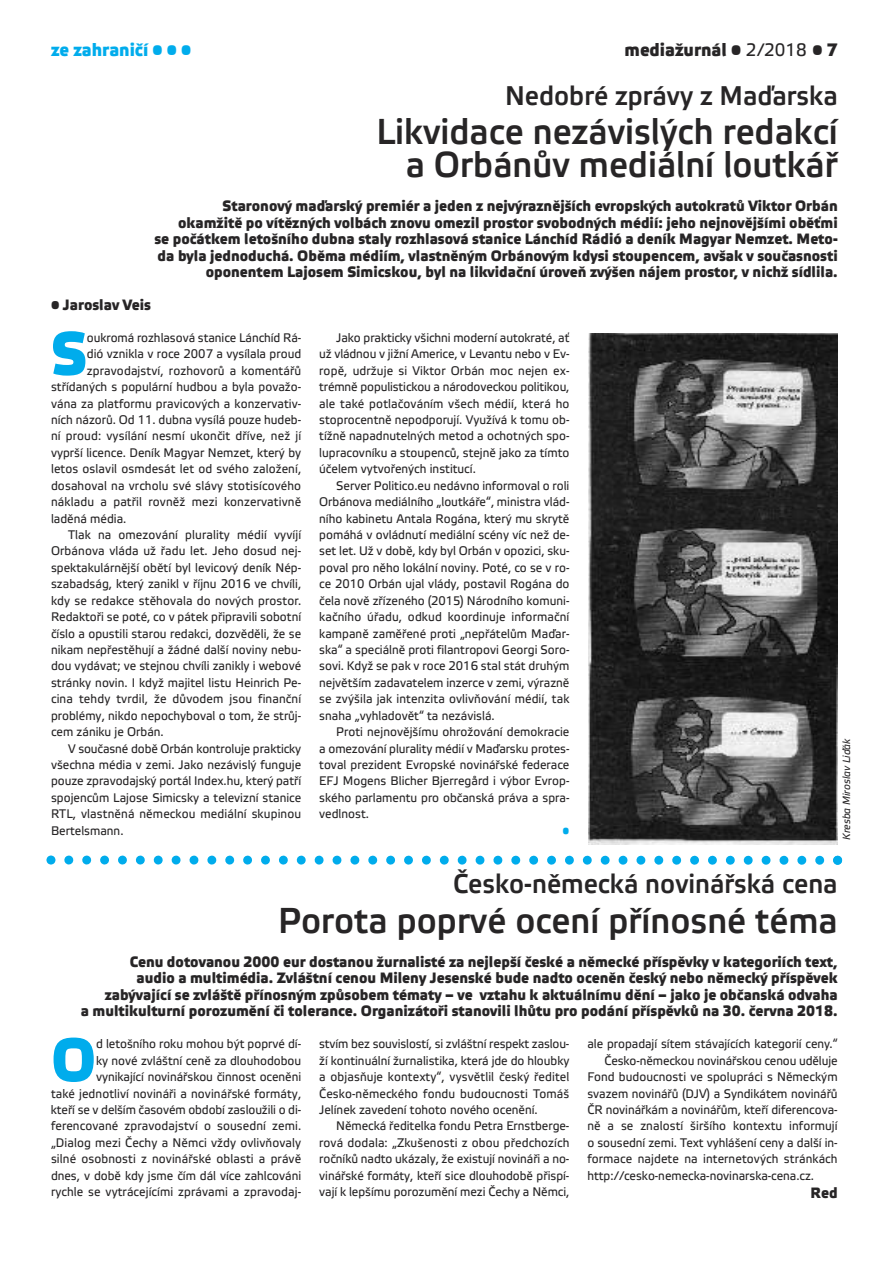
<style>
.page{position:relative;width:893px;height:1263px;background:#fff}
.page>*{position:absolute;margin:0;border:0;box-sizing:border-box;transform-origin:0 0}
.t1{font:500 61.05px "Etelka";color:#00acec;scale:.95 1}
.t2{font:500 36px/32.8px "Etelka";color:#272526;text-align:right;scale:.95 1}
.t3{font:500 27px "Etelka";color:#272526;scale:.95 1}
.t4{font:500 18px "Etelka";color:#272526;scale:.95 1}
.t5{font:500 18px "Etelka";color:#00acec;scale:.95 1}
.t6{font:500 15px/16.4px "Etelka";color:#272526;text-align:right;scale:.95 1}
.t7{font:12.45px/16.4px "Etelka Text";color:#272526;text-align:justify;scale:.95 1}
.t8{font:12.45px "Etelka Text";color:#00acec;scale:.95 1}
.t9{font:italic 10.5px "Etelka Text";color:#272526;scale:.95 1}
.s1{font-family:"Etelka Text";font-weight:400}
</style>
<div class="page">
<img style="left:588px;top:333px;width:250px;height:511px">
<svg style="left:46px;top:855px;width:796px;height:10px"></svg>
<h3 class="t5" style="left:51px;top:43px;width:149px">ze zahraničí • • •</h3>
<h3 class="t4" style="left:625px;top:43px;width:226px">mediažurnál • <span class="s1">2/2018</span> • 7</h3>
<h3 class="t3" style="left:505px;top:86px;width:352px">Nedobré zprávy z Maďarska</h3>
<h2 class="t2" style="left:376px;top:119px;width:487px">Likvidace nezávislých redakcí a Orbánův mediální loutkář</h2>
<p class="t6" style="left:154px;top:199px;width:721px">Staronový maďarský premiér a jeden z nejvýraznějších evropských autokratů Viktor Orbán<br>okamžitě po vítězných volbách znovu omezil prostor svobodných médií: jeho nejnovějšími oběťmi<br>se počátkem letošního dubna staly rozhlasová stanice Lánchíd Rádió a deník Magyar Nemzet. Meto&shy;da byla jednoduchá. Oběma médiím, vlastněným Orbánovým kdysi stoupencem, avšak v současnosti oponentem Lajosem Simicskou, byl na likvidační úroveň zvýšen nájem prostor, v nichž sídlila.</p>
<p class="t6" style="left:51px;top:298px;width:107px">• Jaroslav Veis</p>
<h1 class="t1" style="left:51px;top:332px;width:39px">S</h1>
<p class="t7" style="left:87px;top:331px;width:227px">oukromá rozhlasová stanice Lánchíd Rá-</p>
<p class="t7" style="left:87px;top:347px;width:227px">dió vznikla v roce 2007 a vysílala proud</p>
<p class="t7" style="left:87px;top:363px;width:227px">zpravodajství, rozhovorů a komentářů</p>
<p class="t7" style="left:51px;top:380px;width:265px">střídaných s populární hudbou a byla považo-</p>
<p class="t7" style="left:51px;top:396px;width:265px">vána za platformu pravicových a konzervativ-</p>
<p class="t7" style="left:51px;top:413px;width:265px">ních názorů. Od 11. dubna vysílá pouze hudeb-</p>
<p class="t7" style="left:51px;top:429px;width:265px">ní proud: vysílání nesmí ukončit dříve, než jí</p>
<p class="t7" style="left:51px;top:446px;width:265px">vyprší licence. Deník Magyar Nemzet, který by</p>
<p class="t7" style="left:51px;top:462px;width:265px">letos oslavil osmdesát let od svého založení,</p>
<p class="t7" style="left:51px;top:478px;width:265px">dosahoval na vrcholu své slávy stotisícového</p>
<p class="t7" style="left:51px;top:495px;width:265px">nákladu a patřil rovněž mezi konzervativně</p>
<p class="t7" style="left:51px;top:511px;width:81px">laděná média.</p>
<p class="t7" style="left:68px;top:528px;width:247px">Tlak na omezování plurality médií vyvíjí</p>
<p class="t7" style="left:51px;top:544px;width:265px">Orbánova vláda už řadu let. Jeho dosud nej-</p>
<p class="t7" style="left:51px;top:561px;width:265px">spektakulárnější obětí byl levicový deník Nép-</p>
<p class="t7" style="left:51px;top:577px;width:265px">szabadság, který zanikl v říjnu 2016 ve chvíli,</p>
<p class="t7" style="left:51px;top:593px;width:265px">kdy se redakce stěhovala do nových prostor.</p>
<p class="t7" style="left:51px;top:610px;width:265px">Redaktoři se poté, co v pátek připravili sobotní</p>
<p class="t7" style="left:51px;top:626px;width:265px">číslo a opustili starou redakci, dozvěděli, že se</p>
<p class="t7" style="left:51px;top:643px;width:265px">nikam nepřestěhují a žádné další noviny nebu-</p>
<p class="t7" style="left:51px;top:659px;width:265px">dou vydávat; ve stejnou chvíli zanikly i webové</p>
<p class="t7" style="left:51px;top:675px;width:265px">stránky novin. I když majitel listu Heinrich Pe-</p>
<p class="t7" style="left:51px;top:692px;width:265px">cina tehdy tvrdil, že důvodem jsou finanční</p>
<p class="t7" style="left:51px;top:708px;width:265px">problémy, nikdo nepochyboval o tom, že strůj-</p>
<p class="t7" style="left:51px;top:725px;width:120px">cem zániku je Orbán.</p>
<p class="t7" style="left:68px;top:741px;width:247px">V současné době Orbán kontroluje prakticky</p>
<p class="t7" style="left:51px;top:758px;width:265px">všechna média v zemi. Jako nezávislý funguje</p>
<p class="t7" style="left:51px;top:774px;width:265px">pouze zpravodajský portál Index.hu, který patří</p>
<p class="t7" style="left:51px;top:790px;width:265px">spojencům Lajose Simicsky a televizní stanice</p>
<p class="t7" style="left:51px;top:807px;width:265px">RTL, vlastněná německou mediální skupinou</p>
<p class="t7" style="left:51px;top:823px;width:78px">Bertelsmann.</p>
<p class="t7" style="left:319px;top:331px;width:265px;text-indent:17px">Jako prakticky všichni moderní autokraté, ať už vládnou v jižní Americe, v Levantu nebo v Ev&shy;ropě, udržuje si Viktor Orbán moc nejen ex&shy;trémně populistickou a národoveckou politikou, ale také potlačováním všech médií, která ho stoprocentně nepodporují. Využívá k tomu ob&shy;tížně napadnutelných metod a ochotných spo&shy;lupracovníku a stoupenců, stejně jako za tímto účelem vytvořených institucí.</p>
<p class="t7" style="left:319px;top:478px;width:265px;text-indent:17px">Server Politico.eu nedávno informoval o roli Orbánova mediálního „loutkáře“, ministra vlád&shy;ního kabinetu Antala Rogána, který mu skrytě pomáhá v ovládnutí mediální scény víc než de&shy;set let. Už v době, kdy byl Orbán v opozici, sku&shy;poval pro něho lokální noviny. Poté, co se v ro&shy;ce 2010 Orbán ujal vlády, postavil Rogána do čela nově zřízeného (2015) Národního komuni&shy;kačního úřadu, odkud koordinuje informační kampaně zaměřené proti „nepřátelům Maďar&shy;ska“ a speciálně proti filantropovi Georgi Soro&shy;sovi. Když se pak v roce 2016 stal stát druhým největším zadavatelem inzerce v zemi, výrazně se zvýšila jak intenzita ovlivňování médií, tak snaha „vyhladovět“ ta nezávislá.</p>
<p class="t7" style="left:319px;top:725px;width:265px;text-indent:17px">Proti nejnovějšímu ohrožování demokracie a omezování plurality médií v Maďarsku protes&shy;toval prezident Evropské novinářské federace EFJ Mogens Blicher Bjerregård i výbor Evrop&shy;ského parlamentu pro občanská práva a spra&shy;vedlnost.</p>
<p class="t8" style="left:562px;top:826px;width:9px">•</p>
<p class="t9" style="left:843px;top:840px;width:108px;rotate:-90deg">Kresba Miroslav Liďák</p>
<h3 class="t3" style="left:453px;top:874px;width:406px">Česko-německá novinářská cena</h3>
<h2 class="t2" style="left:278px;top:907px;width:591px">Porota poprvé ocení přínosné téma</h2>
<p class="t6" style="left:81px;top:955px;width:798px">Cenu dotovanou 2000 eur dostanou žurnalisté za nejlepší české a německé příspěvky v kategoriích text,<br>audio a multimédia. Zvláštní cenou Mileny Jesenské bude nadto oceněn český nebo německý příspěvek zabývající se zvláště přínosným způsobem tématy – ve vztahu k aktuálnímu dění – jako je občanská odvaha<br>a multikulturní porozumění či tolerance. Organizátoři stanovili lhůtu pro podání příspěvků na 30. června 2018.</p>
<h1 class="t1" style="left:51px;top:1038px;width:49px">O</h1>
<p class="t7" style="left:51px;top:1037px;width:265px;text-align:right">d letošního roku mohou být poprvé dí-<br>ky nové zvláštní ceně za dlouhodobou vynikající novinářskou činnost oceněni<br>také jednotliví novináři a novinářské formáty, kteří se v delším časovém období zasloužili o di&shy;ferencované zpravodajství o sousední zemi. „Dialog mezi Čechy a Němci vždy ovlivňovaly silné osobnosti z novinářské oblasti a právě dnes, v době kdy jsme čím dál více zahlcováni rychle se vytrácejícími zprávami a zpravodaj-</p>
<p class="t7" style="left:319px;top:1037px;width:265px">stvím bez souvislostí, si zvláštní respekt zaslou&shy;ží kontinuální žurnalistika, která jde do hloubky a objasňuje kontexty“, vysvětlil český ředitel Česko-německého fondu budoucnosti Tomáš Jelínek zavedení tohoto nového ocenění.</p>
<p class="t7" style="left:319px;top:1119px;width:265px;text-indent:17px">Německá ředitelka fondu Petra Ernstberge&shy;rová dodala: „Zkušenosti z obou předchozích ročníků nadto ukázaly, že existují novináři a no&shy;vinářské formáty, kteří sice dlouhodobě přispí&shy;vají k lepšímu porozumění mezi Čechy a Němci,</p>
<p class="t7" style="left:587px;top:1037px;width:265px">ale propadají sítem stávajících kategorií ceny.“</p>
<p class="t7" style="left:604px;top:1053px;width:247px">Česko-německou novinářskou cenou uděluje</p>
<p class="t7" style="left:587px;top:1070px;width:265px">Fond budoucnosti ve spolupráci s Německým</p>
<p class="t7" style="left:587px;top:1086px;width:265px">svazem novinářů (DJV) a Syndikátem novinářů</p>
<p class="t7" style="left:587px;top:1103px;width:265px">ČR novinářkám a novinářům, kteří diferencova-</p>
<p class="t7" style="left:587px;top:1119px;width:265px">ně a se znalostí širšího kontextu informují</p>
<p class="t7" style="left:587px;top:1135px;width:265px">o sousední zemi. Text vyhlášení ceny a další in-</p>
<p class="t7" style="left:587px;top:1152px;width:265px">formace najdete na internetových stránkách</p>
<p class="t7" style="left:587px;top:1168px;width:240px">http://cesko-nemecka-novinarska-cena.cz.</p>
<p class="t6" style="left:811px;top:1186px;width:30px">Red</p>
</div>
